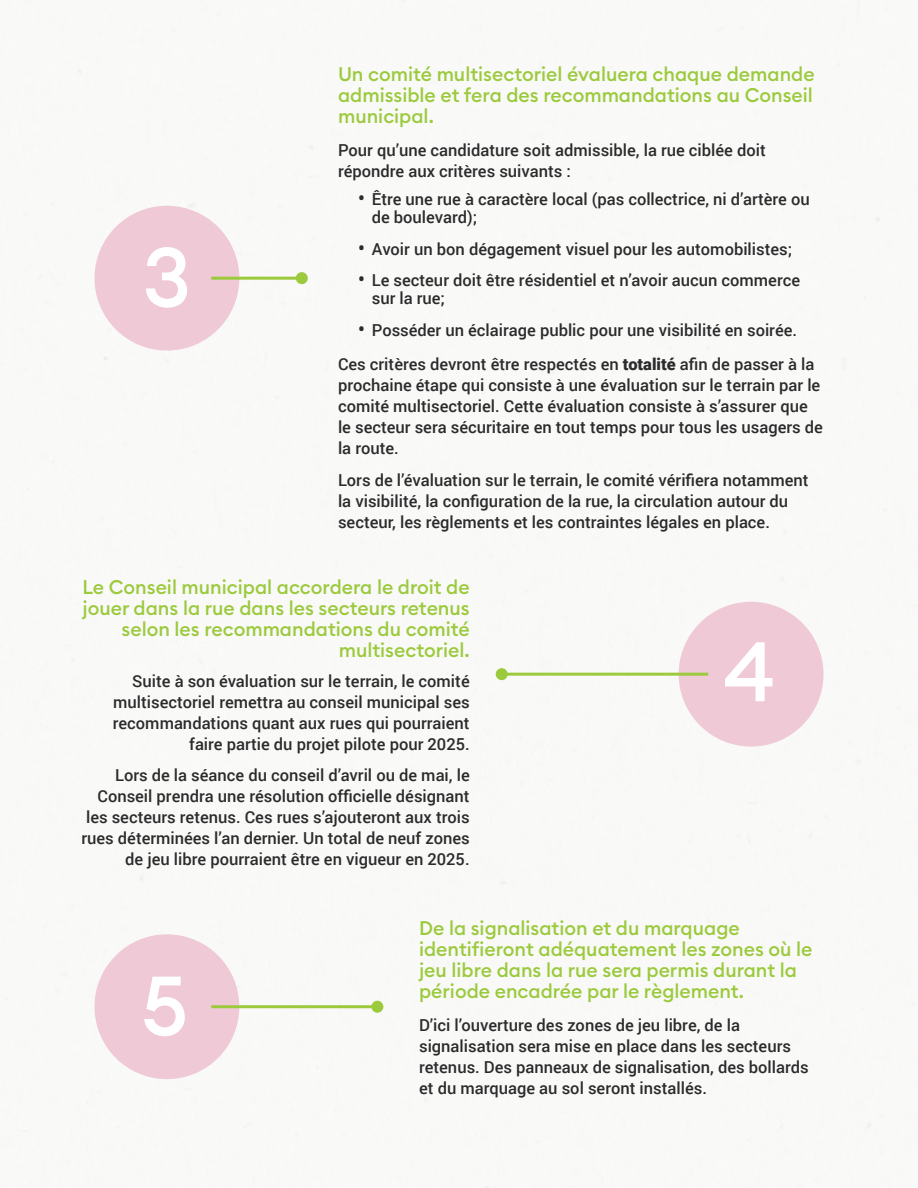
<style>
.page{position:relative;width:918px;height:1188px;background:#f9f9f8}
.page>*{position:absolute;margin:0;border:0;box-sizing:border-box;transform-origin:0 0}
.t1{font:500 82.95px "Euclid Circular B";color:#fff}
.t2{font:500 19.5px/21px "Euclid Circular B";color:#9bca3c;text-align:justify}
.t3{font:500 16.5px/21px "Roboto";color:#2b2b2b}
.s1{font-size:19.5px}
.s2{font-weight:900}
</style>
<div class="page">
<div style="left:95px;top:206px;width:144px;height:145px;background:#efc9d5;border-radius:50%"></div>
<div style="left:95px;top:934px;width:144px;height:145px;background:#efc9d5;border-radius:50%"></div>
<div style="left:679px;top:602px;width:144px;height:145px;background:#efc9d5;border-radius:50%"></div>
<hr style="left:211px;top:277px;width:91px;height:3px;background:#9bca3c">
<div style="left:296px;top:272px;width:12px;height:12px;background:#9bca3c;border-radius:50%"></div>
<hr style="left:211px;top:1005px;width:166px;height:3px;background:#9bca3c">
<div style="left:371px;top:1001px;width:12px;height:12px;background:#9bca3c;border-radius:50%"></div>
<hr style="left:502px;top:673px;width:206px;height:3px;background:#9bca3c">
<div style="left:496px;top:668px;width:12px;height:12px;background:#9bca3c;border-radius:50%"></div>
<p class="t1" style="left:143px;top:224px;width:50px">3</p>
<p class="t2" style="left:338px;top:63px;width:478px">Un comité multisectoriel évaluera chaque demande admissible et fera des recommandations au Conseil municipal.</p>
<p class="t3" style="left:338px;top:139px;width:429px">Pour qu’une candidature soit admissible, la rue ciblée doit répondre aux critères suivants :</p>
<p class="t3" style="left:372px;top:190px;width:439px;line-height:18px;text-indent:-14px"><span class="s1">•</span> Être une rue à caractère local (pas collectrice, ni d’artère ou de boulevard);</p>
<p class="t3" style="left:358px;top:238px;width:435px"><span class="s1">•</span> Avoir un bon dégagement visuel pour les automobilistes;</p>
<p class="t3" style="left:372px;top:271px;width:430px;line-height:18px;text-indent:-14px"><span class="s1">•</span> Le secteur doit être résidentiel et n’avoir aucun commerce sur la rue;</p>
<p class="t3" style="left:358px;top:319px;width:440px"><span class="s1">•</span> Posséder un éclairage public pour une visibilité en soirée.</p>
<p class="t3" style="left:338px;top:353px;width:487px">Ces critères devront être respectés en <span class="s2">totalité</span> afin de passer à la prochaine étape qui consiste à une évaluation sur le terrain par le comité multisectoriel. Cette évaluation consiste à s’assurer que le secteur sera sécuritaire en tout temps pour tous les usagers de la route.</p>
<p class="t3" style="left:338px;top:469px;width:472px">Lors de l’évaluation sur le terrain, le comité vérifiera notamment la visibilité, la configuration de la rue, la circulation autour du secteur, les règlements et les contraintes légales en place.</p>
<p class="t2" style="left:83px;top:576px;width:389px;text-align:right">Le Conseil municipal accordera le droit de jouer dans la rue dans les secteurs retenus selon les recommandations du comité multisectoriel.</p>
<p class="t3" style="left:113px;top:670px;width:358px;text-align:right">Suite à son évaluation sur le terrain, le comité multisectoriel remettra au conseil municipal ses recommandations quant aux rues qui pourraient faire partie du projet pilote pour 2025.</p>
<p class="t3" style="left:81px;top:764px;width:390px;text-align:right">Lors de la séance du conseil d’avril ou de mai, le Conseil prendra une résolution officielle désignant les secteurs retenus. Ces rues s’ajouteront aux trois rues déterminées l’an dernier. Un total de neuf zones de jeu libre pourraient être en vigueur en 2025.</p>
<p class="t1" style="left:724px;top:618px;width:53px">4</p>
<p class="t1" style="left:141px;top:953px;width:48px">5</p>
<p class="t2" style="left:419px;top:918px;width:395px;text-align:left">De la signalisation et du marquage identifieront adéquatement les zones où le jeu libre dans la rue sera permis durant la période encadrée par le règlement.</p>
<p class="t3" style="left:419px;top:1014px;width:391px">D’ici l’ouverture des zones de jeu libre, de la signalisation sera mise en place dans les secteurs retenus. Des panneaux de signalisation, des bollards et du marquage au sol seront installés.</p>
</div>
